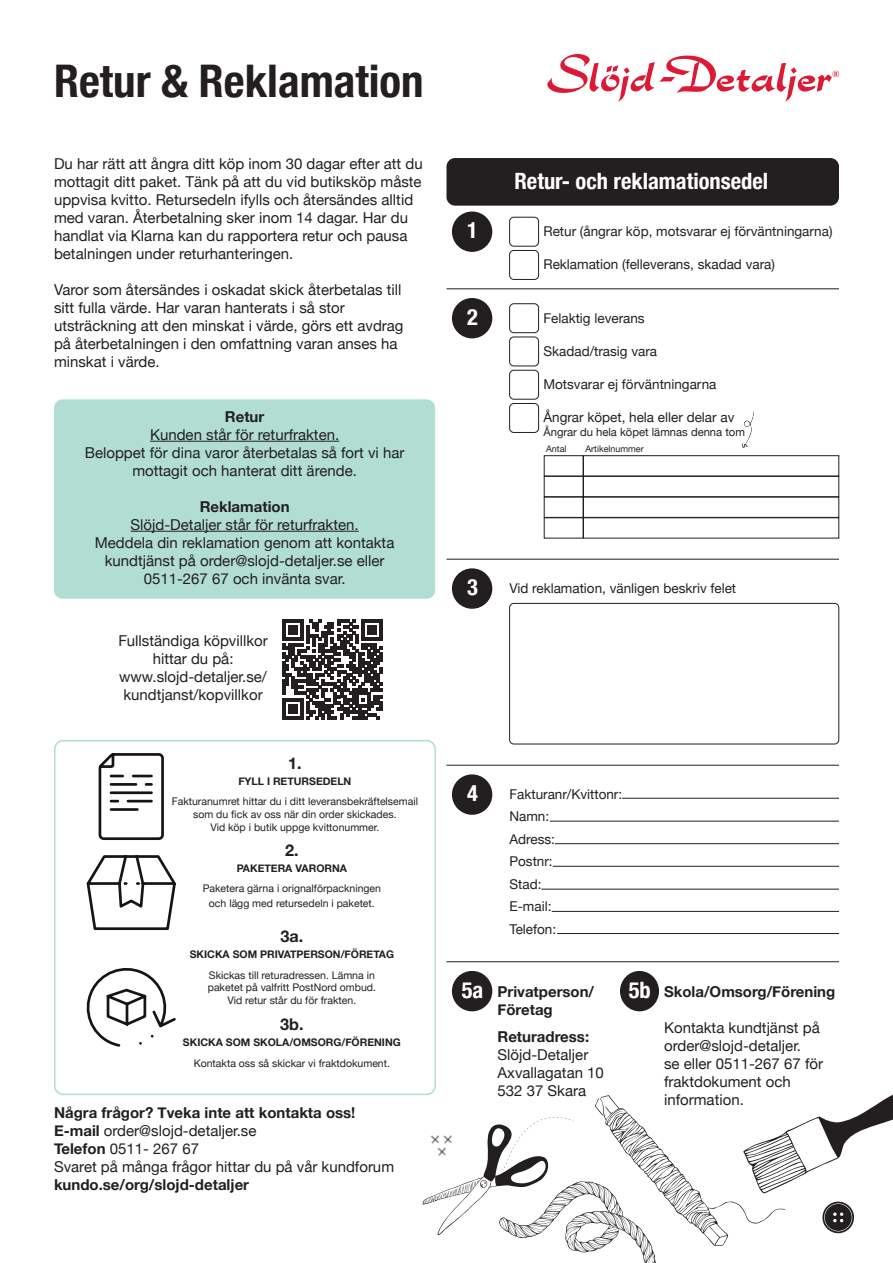
<style>
.page{position:relative;width:893px;height:1263px;background:#fff}
.page>*{position:absolute;margin:0;border:0;box-sizing:border-box;transform-origin:0 0}
.t1{font:700 condensed 45px "Helvetica Neue";color:#231f20}
.t2{font:700 condensed 22.5px "Helvetica Neue";color:#fff}
.t3{font:700 16.2px "Helvetica Neue";color:#231f20}
.t4{font:15px/18px "Helvetica Neue";color:#231f20}
.t5{font:700 15px/18px "Helvetica Neue";color:#231f20}
.t6{font:13.5px/22.5px "Helvetica Neue";color:#231f20}
.t7{font:11.25px "Helvetica Neue";color:#231f20}
.t8{font:10.5px/12.6px "Helvetica Neue";color:#231f20;text-align:center}
.t9{font:700 10.5px "Helvetica Neue";color:#231f20}
.t10{font:9px "Helvetica Neue";color:#231f20}
.s1{font-weight:700}
</style>
<div class="page">
<div style="left:446px;top:158px;width:393px;height:48px;background:#231f20;border-radius:9px"></div>
<svg style="left:547px;top:54px;width:292px;height:48px"></svg>
<div style="left:452px;top:211px;width:40px;height:41px;background:#231f20;border-radius:50%"></div>
<div style="left:452px;top:298px;width:40px;height:40px;background:#231f20;border-radius:50%"></div>
<div style="left:452px;top:568px;width:40px;height:41px;background:#231f20;border-radius:50%"></div>
<div style="left:452px;top:774px;width:40px;height:41px;background:#231f20;border-radius:50%"></div>
<div style="left:509px;top:303px;width:30px;height:30px;border:1px solid #231f20;border-radius:4px"></div>
<div style="left:509px;top:217px;width:30px;height:29px;border:1px solid #231f20;border-radius:4px"></div>
<div style="left:509px;top:337px;width:30px;height:29px;border:1px solid #231f20;border-radius:4px"></div>
<div style="left:509px;top:403px;width:30px;height:30px;border:1px solid #231f20;border-radius:4px"></div>
<div style="left:509px;top:603px;width:330px;height:141px;border:1px solid #231f20;border-radius:4px"></div>
<div style="left:509px;top:250px;width:30px;height:30px;border:1px solid #231f20;border-radius:4px"></div>
<div style="left:509px;top:370px;width:30px;height:29px;border:1px solid #231f20;border-radius:4px"></div>
<div style="left:544px;top:455px;width:39px;height:21px;border:1px solid #231f20"></div>
<div style="left:544px;top:476px;width:39px;height:21px;border:1px solid #231f20"></div>
<div style="left:544px;top:497px;width:39px;height:21px;border:1px solid #231f20"></div>
<div style="left:583px;top:455px;width:256px;height:21px;border:1px solid #231f20"></div>
<div style="left:583px;top:476px;width:256px;height:21px;border:1px solid #231f20"></div>
<div style="left:583px;top:497px;width:256px;height:21px;border:1px solid #231f20"></div>
<img style="left:742px;top:416px;width:11px;height:32px">
<hr style="left:446px;top:289px;width:393px;height:1px;background:#231f20">
<hr style="left:446px;top:559px;width:393px;height:1px;background:#231f20">
<hr style="left:446px;top:961px;width:393px;height:1px;background:#231f20">
<hr style="left:446px;top:765px;width:393px;height:1px;background:#231f20">
<hr style="left:622px;top:798px;width:217px;height:1px;background:#231f20">
<hr style="left:550px;top:821px;width:289px;height:1px;background:#231f20">
<hr style="left:555px;top:843px;width:284px;height:1px;background:#231f20">
<hr style="left:553px;top:866px;width:286px;height:1px;background:#231f20">
<hr style="left:541px;top:889px;width:298px;height:1px;background:#231f20">
<hr style="left:552px;top:911px;width:287px;height:1px;background:#231f20">
<hr style="left:557px;top:933px;width:282px;height:1px;background:#231f20">
<div style="left:54px;top:399px;width:381px;height:200px;background:#b1ddd3;border-radius:9px"></div>
<div style="left:54px;top:740px;width:382px;height:355px;border:2px solid #b1ddd3;border-radius:9px"></div>
<svg style="left:98px;top:753px;width:66px;height:87px"></svg>
<svg style="left:86px;top:855px;width:90px;height:75px"></svg>
<svg style="left:86px;top:968px;width:90px;height:79px"></svg>
<div style="left:452px;top:971px;width:40px;height:40px;background:#231f20;border-radius:50%"></div>
<div style="left:620px;top:971px;width:39px;height:40px;background:#231f20;border-radius:50%"></div>
<svg style="left:283px;top:619px;width:99px;height:100px"></svg>
<hr style="left:150px;top:441px;width:189px;height:1px;background:#231f20">
<hr style="left:131px;top:531px;width:228px;height:1px;background:#231f20">
<svg style="left:423px;top:1085px;width:470px;height:178px"></svg>
<h1 class="t1" style="left:54px;top:44px;width:371px">Retur &amp; Reklamation</h1>
<p class="t4" style="left:54px;top:156px;width:370px">Du har rätt att ångra ditt köp inom 30 dagar efter att du mottagit ditt paket. Tänk på att du vid butiksköp måste uppvisa kvitto. Retursedeln ifylls och återsändes alltid med varan. Återbetalning sker inom 14 dagar. Har du handlat via Klarna kan du rapportera retur och pausa betalningen under returhanteringen.</p>
<p class="t4" style="left:54px;top:282px;width:351px">Varor som återsändes i oskadat skick återbetalas till sitt fulla värde. Har varan hanterats i så stor utsträckning att den minskat i värde, görs ett avdrag på återbetalningen i den omfattning varan anses ha minskat i värde.</p>
<p class="t5" style="left:225px;top:408px;width:41px">Retur</p>
<p class="t4" style="left:85px;top:426px;width:321px;text-align:center">Kunden står för returfrakten.<br>Beloppet för dina varor återbetalas så fort vi har mottagit och hanterat ditt ärende.</p>
<p class="t5" style="left:200px;top:498px;width:91px">Reklamation</p>
<p class="t4" style="left:95px;top:516px;width:301px;text-align:center">Slöjd-Detaljer står för returfrakten.<br>Meddela din reklamation genom att kontakta kundtjänst på order@slojd-detaljer.se eller 0511-267 67 och invänta svar.</p>
<p class="t4" style="left:118px;top:633px;width:151px;text-align:center">Fullständiga köpvillkor hittar du på: www.slojd-detaljer.se/ kundtjanst/kopvillkor</p>
<p class="t3" style="left:288px;top:750px;width:15px">1.</p>
<p class="t9" style="left:238px;top:773px;width:114px">FYLL I RETURSEDELN</p>
<p class="t8" style="left:172px;top:796px;width:248px">Fakturanumret hittar du i ditt leveransbekräftelsemail som du fick av oss när din order skickades.<br>Vid köp i butik uppge kvittonummer.</p>
<p class="t3" style="left:285px;top:837px;width:15px">2.</p>
<p class="t9" style="left:237px;top:860px;width:112px">PAKETERA VARORNA</p>
<p class="t8" style="left:203px;top:881px;width:180px;line-height:14.5px">Paketera gärna i orignalförpackningen och lägg med retursedeln i paketet.</p>
<p class="t3" style="left:280px;top:924px;width:24px">3a.</p>
<p class="t9" style="left:190px;top:946px;width:206px">SKICKA SOM PRIVATPERSON/FÖRETAG</p>
<p class="t8" style="left:208px;top:969px;width:170px">Skickas till returadressen. Lämna in paketet på valfritt PostNord ombud.<br>Vid retur står du för frakten.</p>
<p class="t3" style="left:280px;top:1012px;width:25px">3b.</p>
<p class="t9" style="left:183px;top:1034px;width:219px">SKICKA SOM SKOLA/OMSORG/FÖRENING</p>
<p class="t8" style="left:194px;top:1057px;width:198px">Kontakta oss så skickar vi fraktdokument.</p>
<p class="t4" style="left:54px;top:1104px;width:342px"><span class="s1">Några frågor? Tveka inte att kontakta oss!<br>E-mail</span> order@slojd-detaljer.se<br><span class="s1">Telefon</span> 0511- 267 67<br>Svaret på många frågor hittar du på vår kundforum</p>
<p class="t5" style="left:54px;top:1175px;width:197px">kundo.se/org/slojd-detaljer</p>
<h2 class="t2" style="left:467px;top:212px;width:12px">1</h2>
<h2 class="t2" style="left:467px;top:298px;width:12px">2</h2>
<h2 class="t2" style="left:514px;top:162px;width:255px">Retur- och reklamationsedel</h2>
<p class="t6" style="left:543px;top:221px;width:291px">Retur (ångrar köp, motsvarar ej förväntningarna)</p>
<p class="t6" style="left:543px;top:254px;width:233px">Reklamation (felleverans, skadad vara)</p>
<p class="t6" style="left:543px;top:307px;width:103px">Felaktig leverans</p>
<p class="t6" style="left:543px;top:341px;width:115px">Skadad/trasig vara</p>
<p class="t6" style="left:543px;top:374px;width:174px">Motsvarar ej förväntningarna</p>
<p class="t6" style="left:543px;top:407px;width:193px">Ångrar köpet, hela eller delar av</p>
<p class="t7" style="left:543px;top:424px;width:203px">Ångrar du hela köpet lämnas denna tom</p>
<p class="t10" style="left:546px;top:442px;width:22px">Antal</p>
<p class="t10" style="left:585px;top:442px;width:60px">Artikelnummer</p>
<h2 class="t2" style="left:467px;top:568px;width:12px">3</h2>
<p class="t6" style="left:509px;top:578px;width:228px">Vid reklamation, vänligen beskriv felet</p>
<h2 class="t2" style="left:467px;top:774px;width:12px">4</h2>
<p class="t6" style="left:509px;top:784px;width:114px">Fakturanr/Kvittonr:<br>Namn:<br>Adress:<br>Postnr:<br>Stad:<br>E-mail:<br>Telefon:</p>
<h2 class="t2" style="left:462px;top:971px;width:23px">5a</h2>
<h2 class="t2" style="left:629px;top:971px;width:24px">5b</h2>
<p class="t5" style="left:497px;top:983px;width:98px">Privatperson/<br>Företag</p>
<p class="t5" style="left:497px;top:1028px;width:93px">Returadress:</p>
<p class="t4" style="left:497px;top:1047px;width:108px">Slöjd-Detaljer<br>Axvallagatan 10<br>532 37 Skara</p>
<p class="t5" style="left:664px;top:983px;width:173px">Skola/Omsorg/Förening</p>
<p class="t4" style="left:664px;top:1020px;width:160px">Kontakta kundtjänst på order@slojd-detaljer.<br>se eller 0511-267 67 för fraktdokument och information.</p>
</div>
